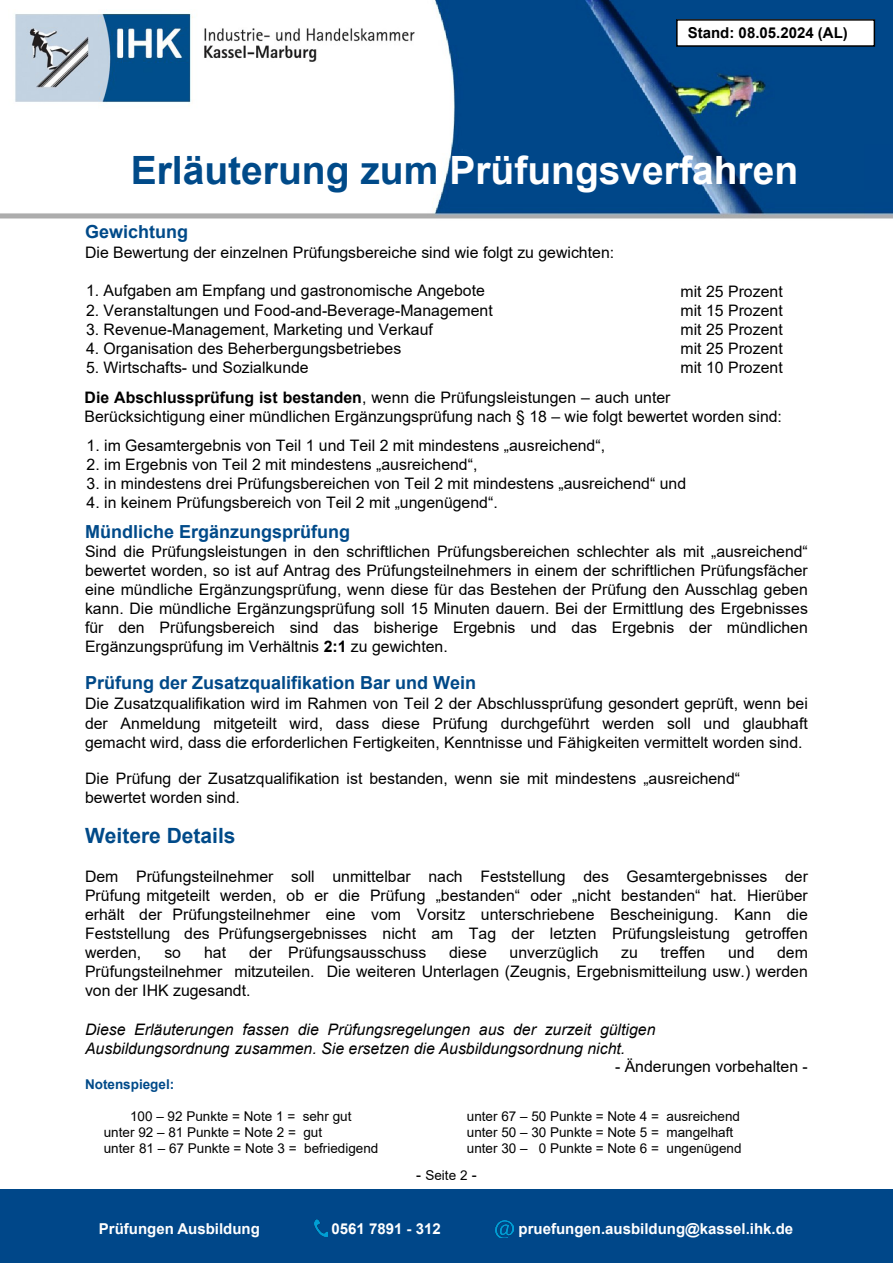
<style>
.page{position:relative;width:893px;height:1263px;background:#fff}
.page>*{position:absolute;margin:0;border:0;box-sizing:border-box;transform-origin:0 0}
.t1{font:700 39px "Arial";color:#fff}
.t2{font:700 21px "Arial";color:#004a89}
.t3{font:700 18px "Arial";color:#004988}
.t4{font:700 18px "Arial";color:#004a89}
.t5{font:15.9px/19px "Arial";color:#000;text-align:justify}
.t6{font:italic 15.9px/19px "Arial";color:#000}
.t7{font:700 15px "Arial";color:#fff}
.t8{font:700 15px "Arial";color:#000}
.t9{font:13.5px "Arial";color:#000}
.t10{font:700 13.5px "Arial";color:#004a89}
.s1{color:#004a89}
.s2{font-weight:700}
.s3{font-size:15px}
</style>
<div class="page">
<img style="left:0;top:0;width:893px;height:219px">
<div style="left:677px;top:20px;width:197px;height:26px;background:#fff"></div>
<div style="left:676px;top:19px;width:199px;height:28px;border:2px solid #000"></div>
<div style="left:1px;top:1189px;width:892px;height:74px;background:#004789"></div>
<img style="left:315px;top:1220px;width:13px;height:17px">
<img style="left:495px;top:1221px;width:18px;height:17px">
<p class="t8" style="left:688px;top:22px;width:162px">Stand: 08.05.2024 (AL)</p>
<p class="t1" style="left:131px;top:142px;width:669px"><span class="s1">Erläuterung zum</span> Prüfungsverfahren</p>
<p class="t4" style="left:85px;top:219px;width:105px">Gewichtung</p>
<p class="t5" style="left:85px;top:242px;width:531px">Die Bewertung der einzelnen Prüfungsbereiche sind wie folgt zu gewichten:</p>
<p class="t5" style="left:86px;top:281px;width:400px">1. Aufgaben am Empfang und gastronomische Angebote</p>
<p class="t5" style="left:86px;top:300px;width:408px">2. Veranstaltungen und Food-and-Beverage-Management</p>
<p class="t5" style="left:86px;top:319px;width:348px">3. Revenue-Management, Marketing und Verkauf</p>
<p class="t5" style="left:86px;top:338px;width:317px">4. Organisation des Beherbergungsbetriebes</p>
<p class="t5" style="left:86px;top:357px;width:224px">5. Wirtschafts- und Sozialkunde</p>
<p class="t5" style="left:85px;top:388px;width:699px"><span class="s2">Die Abschlussprüfung ist bestanden</span>, wenn die Prüfungsleistungen – auch unter<br>Berücksichtigung einer mündlichen Ergänzungsprüfung nach § 18 – wie folgt bewertet worden sind:</p>
<p class="t5" style="left:87px;top:436px;width:520px">1. im Gesamtergebnis von Teil 1 und Teil 2 mit mindestens „ausreichend“,</p>
<p class="t5" style="left:87px;top:455px;width:392px">2. im Ergebnis von Teil 2 mit mindestens „ausreichend“,</p>
<p class="t5" style="left:87px;top:474px;width:601px">3. in mindestens drei Prüfungsbereichen von Teil 2 mit mindestens „ausreichend“ und</p>
<p class="t5" style="left:87px;top:493px;width:413px">4. in keinem Prüfungsbereich von Teil 2 mit „ungenügend“.</p>
<p class="t5" style="left:681px;top:282px;width:104px">mit 25 Prozent mit 15 Prozent mit 25 Prozent mit 25 Prozent mit 10 Prozent</p>
<p class="t4" style="left:85px;top:519px;width:267px">Mündliche Ergänzungsprüfung</p>
<p class="t5" style="left:85px;top:542px;width:724px">Sind die Prüfungsleistungen in den schriftlichen Prüfungsbereichen schlechter als mit „ausreichend“ bewertet worden, so ist auf Antrag des Prüfungsteilnehmers in einem der schriftlichen Prüfungsfächer eine mündliche Ergänzungsprüfung, wenn diese für das Bestehen der Prüfung den Ausschlag geben kann. Die mündliche Ergänzungsprüfung soll 15 Minuten dauern. Bei der Ermittlung des Ergebnisses für den Prüfungsbereich sind das bisherige Ergebnis und das Ergebnis der mündlichen Ergänzungsprüfung im Verhältnis <span class="s2">2:1</span> zu gewichten.</p>
<p class="t3" style="left:85px;top:670px;width:393px">Prüfung der Zusatzqualifikation Bar und Wein</p>
<p class="t5" style="left:85px;top:693px;width:724px;line-height:19.5px">Die Zusatzqualifikation wird im Rahmen von Teil 2 der Abschlussprüfung gesondert geprüft, wenn bei der Anmeldung mitgeteilt wird, dass diese Prüfung durchgeführt werden soll und glaubhaft gemacht wird, dass die erforderlichen Fertigkeiten, Kenntnisse und Fähigkeiten vermittelt worden sind.</p>
<p class="t5" style="left:85px;top:768px;width:657px;line-height:19.5px">Die Prüfung der Zusatzqualifikation ist bestanden, wenn sie mit mindestens „ausreichend“ bewertet worden sind.</p>
<p class="t2" style="left:85px;top:820px;width:152px">Weitere Details</p>
<p class="t5" style="left:85px;top:866px;width:724px">Dem Prüfungsteilnehmer soll unmittelbar nach Feststellung des Gesamtergebnisses der Prüfung mitgeteilt werden, ob er die Prüfung „bestanden“ oder „nicht bestanden“ hat. Hierüber erhält der Prüfungsteilnehmer eine vom Vorsitz unterschriebene Bescheinigung. Kann die Feststellung des Prüfungsergebnisses nicht am Tag der letzten Prüfungsleistung getroffen werden,</p>
<p class="t5" style="left:164px;top:942px;width:18px">so</p>
<p class="t5" style="left:204px;top:942px;width:24px">hat</p>
<p class="t5" style="left:249px;top:942px;width:179px">der Prüfungsausschuss</p>
<p class="t5" style="left:449px;top:942px;width:39px">diese</p>
<p class="t5" style="left:510px;top:942px;width:90px">unverzüglich</p>
<p class="t5" style="left:621px;top:942px;width:18px">zu</p>
<p class="t5" style="left:660px;top:942px;width:46px">treffen</p>
<p class="t5" style="left:728px;top:942px;width:28px">und</p>
<p class="t5" style="left:85px;top:942px;width:724px;text-indent:692px">dem Prüfungsteilnehmer mitzuteilen. Die weiteren Unterlagen (Zeugnis, Ergebnismitteilung usw.) werden von der IHK zugesandt.</p>
<p class="t6" style="left:85px;top:1020px;width:572px">Diese Erläuterungen fassen die Prüfungsregelungen aus der zurzeit gültigen<br>Ausbildungsordnung zusammen. Sie ersetzen die Ausbildungsordnung nicht.</p>
<p class="t5" style="left:615px;top:1056px;width:194px">- Änderungen vorbehalten -</p>
<p class="t10" style="left:85px;top:1075px;width:91px">Notenspiegel:</p>
<p class="t9" style="left:130px;top:1106px;width:223px">100 – 92 Punkte = Note 1 = sehr gut</p>
<p class="t9" style="left:467px;top:1106px;width:275px">unter 67 – 50 Punkte = Note 4 = ausreichend</p>
<p class="t9" style="left:104px;top:1123px;width:220px">unter 92 – 81 Punkte = Note 2 = gut</p>
<p class="t9" style="left:467px;top:1123px;width:268px">unter 50 – 30 Punkte = Note 5 = mangelhaft</p>
<p class="t9" style="left:104px;top:1139px;width:276px">unter 81 – 67 Punkte = Note 3 = befriedigend</p>
<p class="t9" style="left:467px;top:1139px;width:276px">unter 30 – 0 Punkte = Note 6 = ungenügend</p>
<p class="t9" style="left:416px;top:1166px;width:62px"><span class="s3">-</span> Seite 2 <span class="s3">-</span></p>
<p class="t7" style="left:99px;top:1218px;width:163px">Prüfungen Ausbildung</p>
<p class="t7" style="left:332px;top:1218px;width:111px">0561 7891 - 312</p>
<p class="t7" style="left:519px;top:1218px;width:276px">pruefungen.ausbildung@kassel.ihk.de</p>
</div>
